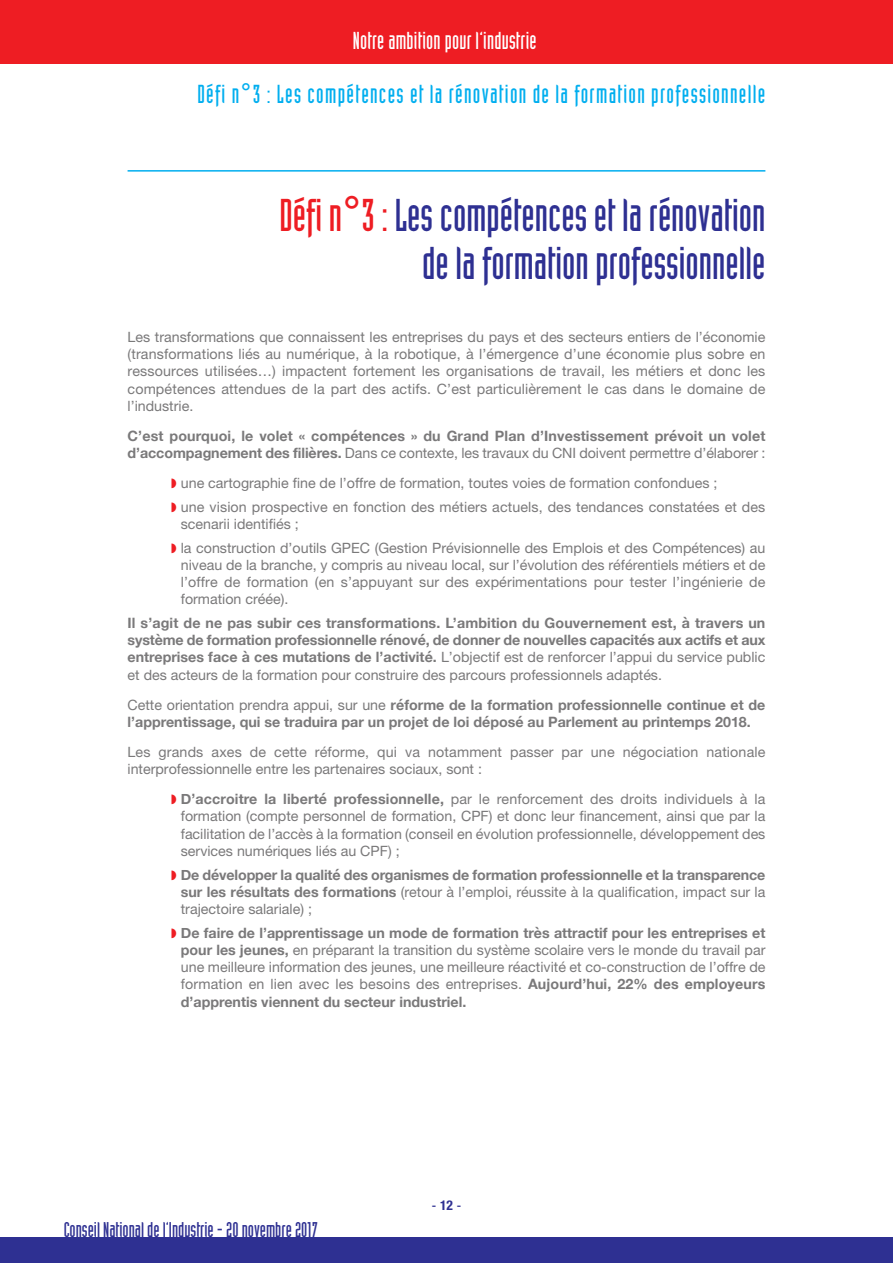
<style>
.page{position:relative;width:893px;height:1263px;background:#fff}
.page>*{position:absolute;margin:0;border:0;box-sizing:border-box;transform-origin:0 0}
.t1{font:45px/48px "Industria Solid";color:#2e3092;text-align:right}
.t2{font:25.5px "Industria Solid";letter-spacing:.05em;color:#00aeef}
.t3{font:24px "Industria Solid";letter-spacing:.01em;color:#fff}
.t4{font:20.85px "Industria Solid";color:#2e3092}
.t5{font:14.25px/17.2px "Helvetica Neue LT Pro";color:#7a797a;text-align:justify}
.t6{font:700 14.25px/17.2px "Helvetica Neue";color:#7a797a}
.t7{font:13.5px "Helvetica";color:#2e3092}
.s1{font-family:"Lucida Grande"}
.s2{color:#ee1d23}
.s3{font-family:"Lucida Grande";color:#ee1d23}
.s4{font-family:"Helvetica Neue";font-weight:700}
.s5{font-family:"Helvetica Neue LT Pro";font-weight:400}
.s6{font-family:"Helvetica Neue";font-weight:700;font-stretch:condensed}
</style>
<div class="page">
<div style="left:0;top:1237px;width:893px;height:26px;background:#2e3092"></div>
<div style="left:0;top:0;width:893px;height:64px;background:#ee1d23"></div>
<hr style="left:128px;top:170px;width:637px;height:2px;background:#00aeef">
<h3 class="t3" style="left:353px;top:32px;width:185px">Notre ambition pour l’industrie</h3>
<h2 class="t2" style="left:197px;top:84px;width:569px">Défi n<span class="s1">°</span>3 : Les compétences et la rénovation de la formation professionnelle</h2>
<h1 class="t1" style="left:280px;top:194px;width:487px"><span class="s2">Défin</span><span class="s3">°</span><span class="s2">3 :</span> Les compétences et la rénovation de la formationprofessionnelle</h1>
<p class="t5" style="left:128px;top:329px;width:639px">Les transformations que connaissent les entreprises du pays et des secteurs entiers de l’économie (transformations liés au numérique, à la robotique, à l’émergence d’une économie plus sobre en ressources utilisées…) impactent fortement les organisations de travail, les métiers et donc les compétences attendues de la part des actifs. C’est particulièrement le cas dans le domaine de l’industrie.</p>
<p class="t6" style="left:128px;top:427px;width:639px">C’est pourquoi, le volet « compétences » du Grand Plan d’Investissement prévoit un volet</p>
<p class="t5" style="left:128px;top:439px;width:639px;line-height:30px;text-align:center"><span class="s4">d’accompagnement des filières.</span> Dans ce contexte, les travaux du CNI doivent permettre d’élaborer : une cartographie fine de l’offre de formation, toutes voies de formation confondues ;</p>
<p class="t5" style="left:181px;top:499px;width:586px">une vision prospective en fonction des métiers actuels, des tendances constatées et des scenarii identifiés ;</p>
<p class="t5" style="left:181px;top:540px;width:586px">la construction d’outils GPEC (Gestion Prévisionnelle des Emplois et des Compétences) au niveau de la branche, y compris au niveau local, sur l’évolution des référentiels métiers et de l’offre de formation (en s’appuyant sur des expérimentations pour tester l’ingénierie de formation créée).</p>
<p class="t6" style="left:128px;top:614px;width:639px">Il s’agit de ne pas subir ces transformations. L’ambition du Gouvernement est, à travers un système de formation professionnelle rénové, de donner de nouvelles capacités aux actifs et aux</p>
<p class="t5" style="left:128px;top:650px;width:639px"><span class="s4">entreprises face à ces mutations de l’activité.</span> L’objectif est de renforcer l’appui du service public et des acteurs de la formation pour construire des parcours professionnels adaptés.</p>
<p class="t6" style="left:128px;top:696px;width:639px"><span class="s5">Cette orientation prendra appui, sur une</span> réforme de la formation professionnelle continue et de l’apprentissage, qui se traduira par un projet de loi déposé au Parlement au printemps 2018.</p>
<p class="t5" style="left:128px;top:745px;width:639px">Les grands axes de cette réforme, qui va notamment passer par une négociation nationale interprofessionnelle entre les partenaires sociaux, sont :</p>
<p class="t5" style="left:181px;top:792px;width:586px"><span class="s4">D’accroitre la liberté professionnelle,</span> par le renforcement des droits individuels à la formation (compte personnel de formation, CPF) et donc leur financement, ainsi que par la facilitation de l’accès à la formation (conseil en évolution professionnelle, développement des services numériques liés au CPF) ;</p>
<p class="t6" style="left:181px;top:865px;width:586px">De développer la qualité des organismes de formation professionnelle et la transparence</p>
<p class="t5" style="left:181px;top:884px;width:586px"><span class="s4">sur les résultats des formations</span> (retour à l’emploi, réussite à la qualification, impact sur la trajectoire salariale) ;</p>
<p class="t6" style="left:181px;top:924px;width:586px">De faire de l’apprentissage un mode de formation très attractif pour les entreprises et</p>
<p class="t5" style="left:181px;top:943px;width:586px"><span class="s4">pour les jeunes,</span> en préparant la transition du système scolaire vers le monde du travail par une meilleure information des jeunes, une meilleure réactivité et co-construction de l’offre de formation en lien avec les besoins des entreprises. <span class="s4">Aujourd’hui, 22% des employeurs</span></p>
<p class="t6" style="left:181px;top:993px;width:287px">d’apprentis viennent du secteur industriel.</p>
<h3 class="t4" style="left:64px;top:1222px;width:256px">ConseilNationalde l’Industrie - 20 novembre2017</h3>
<p class="t7" style="left:432px;top:1197px;width:31px">-<span class="s6">12</span>-</p>
</div>
